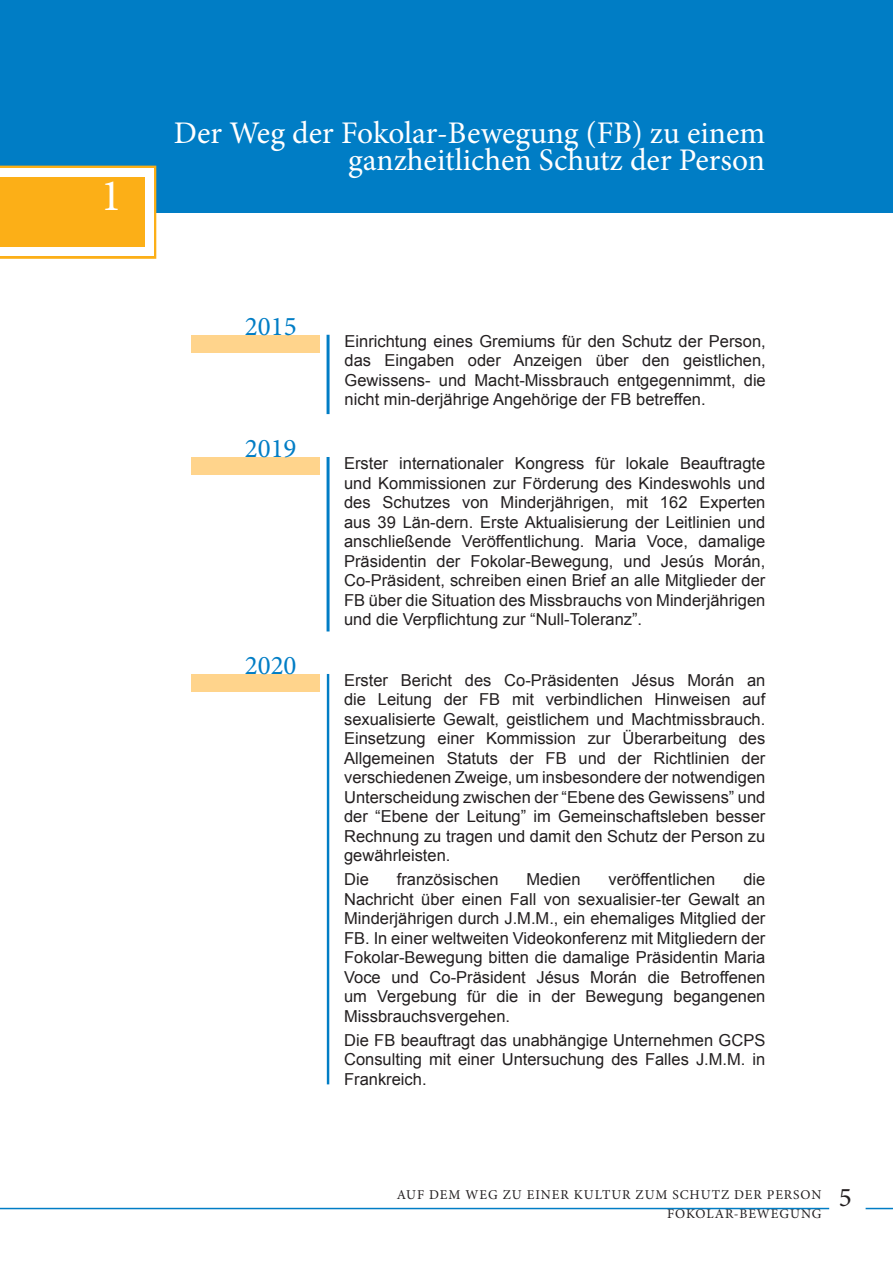
<style>
.page{position:relative;width:893px;height:1263px;background:#fff}
.page>*{position:absolute;margin:0;border:0;box-sizing:border-box;transform-origin:0 0}
.t1{font:45px "Minion Pro";color:#fff}
.t2{font:31.5px "Minion Pro";color:#fff}
.t3{font:27px "Minion Pro";color:#007dc5}
.t4{font:16.5px/19.5px "Arial";color:#231f20;text-align:justify}
.t5{font:13.5px/19.5px "Minion Pro";letter-spacing:.07em;color:#231f20}
</style>
<div class="page">
<hr style="left:0;top:1208px;width:829px;height:1px;background:#007dc5">
<svg style="left:866px;top:1208px;width:27px;height:1px"></svg>
<div style="left:0;top:0;width:893px;height:212px;background:#007dc5"></div>
<svg style="left:0;top:166px;width:156px;height:93px"></svg>
<div style="left:0;top:169px;width:153px;height:87px;background:#fff"></div>
<div style="left:0;top:177px;width:144px;height:70px;background:#fcaf17"></div>
<div style="left:191px;top:674px;width:128px;height:18px;background:#ffd48c"></div>
<hr style="left:327px;top:674px;width:2px;height:410px;background:#007dc5">
<div style="left:191px;top:457px;width:128px;height:18px;background:#ffd48c"></div>
<hr style="left:327px;top:457px;width:3px;height:174px;background:#007dc5">
<div style="left:191px;top:335px;width:128px;height:18px;background:#ffd48c"></div>
<hr style="left:327px;top:335px;width:3px;height:79px;background:#007dc5">
<p class="t1" style="left:100px;top:166px;width:23px">1</p>
<p class="t2" style="left:174px;top:111px;width:593px">Der Weg der Fokolar-Bewegung (FB) zu einem</p>
<p class="t2" style="left:348px;top:138px;width:418px">ganzheitlichen Schutz der Person</p>
<p class="t3" style="left:245px;top:308px;width:53px">2015</p>
<p class="t3" style="left:245px;top:430px;width:53px">2019</p>
<p class="t3" style="left:245px;top:647px;width:53px">2020</p>
<p class="t4" style="left:345px;top:331px;width:423px">Einrichtung eines Gremiums für den Schutz der Person, das Eingaben oder Anzeigen über den geistlichen, Gewissens- und Macht-Missbrauch entgegennimmt, die nicht min-derjährige Angehörige der FB betreffen.</p>
<p class="t4" style="left:344px;top:454px;width:423px">Erster internationaler Kongress für lokale Beauftragte und Kommissionen zur Förderung des Kindeswohls und des Schutzes von Minderjährigen, mit 162 Experten aus 39 Län-dern. Erste Aktualisierung der Leitlinien und anschließende Veröffentlichung. Maria Voce, damalige Präsidentin der Fokolar-Bewegung, und Jesús Morán, Co-Präsident, schreiben einen Brief an alle Mitglieder der FB über die Situation des Missbrauchs von Minderjährigen und die Verpflichtung zur “Null-Toleranz”.</p>
<p class="t4" style="left:344px;top:671px;width:423px">Erster Bericht des Co-Präsidenten Jésus Morán an die Leitung der FB mit verbindlichen Hinweisen auf sexualisierte Gewalt, geistlichem und Machtmissbrauch.<br>Einsetzung einer Kommission zur Überarbeitung des Allgemeinen Statuts der FB und der Richtlinien der verschiedenen Zweige, um insbesondere der notwendigen Unterscheidung zwischen der “Ebene des Gewissens” und der “Ebene der Leitung” im Gemeinschaftsleben besser Rechnung zu tragen und damit den Schutz der Person zu gewährleisten.</p>
<p class="t4" style="left:344px;top:870px;width:26px">Die</p>
<p class="t4" style="left:397px;top:870px;width:103px">französischen</p>
<p class="t4" style="left:526px;top:870px;width:56px">Medien</p>
<p class="t4" style="left:608px;top:870px;width:109px">veröffentlichen</p>
<p class="t4" style="left:344px;top:870px;width:423px;text-indent:399px">die Nachricht über einen Fall von sexualisier-ter Gewalt an Minderjährigen durch J.M.M., ein ehemaliges Mitglied der FB. In einer weltweiten Videokonferenz mit Mitgliedern der Fokolar-Bewegung bitten die damalige Präsidentin Maria Voce und Co-Präsident Jésus Morán die Betroffenen um Vergebung für die in der Bewegung begangenen Missbrauchsvergehen.</p>
<p class="t4" style="left:344px;top:1030px;width:423px">Die FB beauftragt das unabhängige Unternehmen GCPS Consulting mit einer Untersuchung des Falles J.M.M. in Frankreich.</p>
<p class="t5" style="left:667px;top:1184px;width:186px;text-indent:-270px">AUF DEM WEG ZU EINER KULTUR ZUM SCHUTZ DER PERSON<br>FOKOLAR-BEWEGUNG <sup>5</sup></p>
</div>
